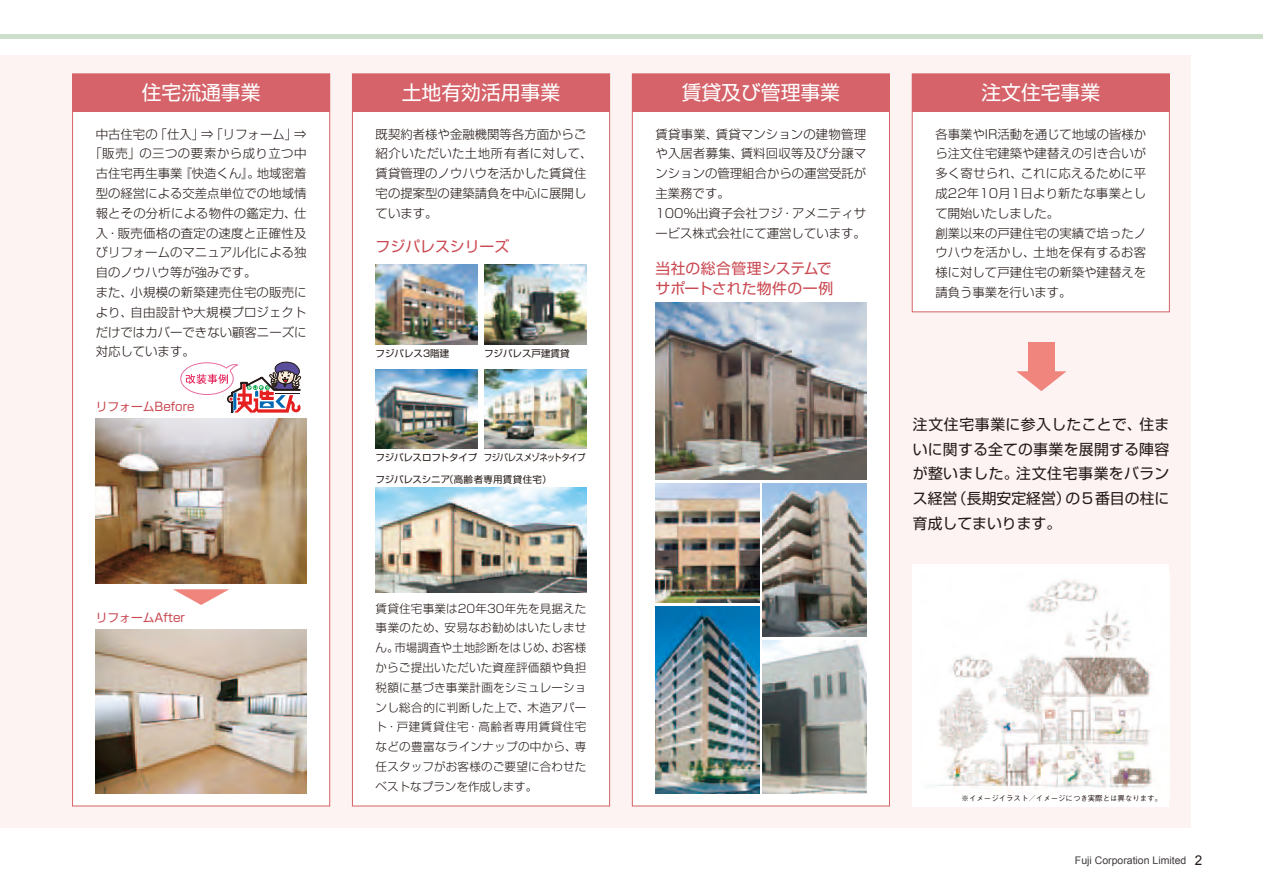
<style>
.page{position:relative;width:1263px;height:893px;background:#fff}
.page>*{position:absolute;margin:0;border:0;box-sizing:border-box;transform-origin:0 0}
.t1{font:19.8px "Shin Go Pr 6";color:#fff}
.t2{font:14.85px/24.8px "Shin Go Pr 6";color:#231916;text-align:justify}
.t3{font:14.85px/19.8px "Shin Go Pr 6";color:#ca4851}
.t4{font:300 12.3px/19.8px "Shin Go Pr 6";color:#231916}
.t5{font:300 12.3px "Shin Go Pr 6";letter-spacing:.02em;color:#231916}
.t6{font:300 12.3px "Shin Go Pr 6";letter-spacing:.04em;color:#231916}
.t7{font:11.7px "Shin Go Pr 6";color:#ca4851}
.t8{font:300 11.55px/19.8px "Shin Go Pr 6";letter-spacing:.015em;color:#231916;text-align:justify}
.t9{font:10.5px "Arial";color:#3f3b3a}
.t10{font:9.45px "Shin Go Pr 6";letter-spacing:-.005em;color:#231916}
.t11{font:9.45px "Shin Go Pr 6";letter-spacing:.02em;color:#231916}
.t12{font:9.45px "Shin Go Pr 6";letter-spacing:-.055em;color:#231916;scale:.88 1}
.t13{font:500 7.35px "Gothic BBB Pr 6";color:#231916}
.s1{font-size:13.5px;color:#231916}
</style>
<div class="page">
<div style="left:0;top:55px;width:1191px;height:772px;background:#fdf3f2"></div>
<hr style="left:0;top:34px;width:1263px;height:4px;background:#cbdfca">
<div style="left:352px;top:74px;width:258px;height:732px;background:#fff;border:1px solid #d56369"></div>
<div style="left:352px;top:74px;width:258px;height:38px;background:#d56369"></div>
<img style="left:376px;top:369px;width:102px;height:80px">
<img style="left:376px;top:265px;width:102px;height:79px">
<img style="left:484px;top:369px;width:102px;height:80px">
<img style="left:484px;top:265px;width:102px;height:79px">
<img style="left:376px;top:488px;width:210px;height:104px">
<div style="left:632px;top:74px;width:258px;height:732px;background:#fff;border:1px solid #d56369"></div>
<div style="left:632px;top:74px;width:257px;height:38px;background:#d56369"></div>
<img style="left:655px;top:607px;width:104px;height:187px">
<img style="left:762px;top:640px;width:104px;height:154px">
<img style="left:762px;top:483px;width:104px;height:153px">
<img style="left:655px;top:303px;width:211px;height:176px">
<img style="left:655px;top:483px;width:104px;height:120px">
<div style="left:912px;top:74px;width:258px;height:238px;background:#fff;border:1px solid #d56369"></div>
<div style="left:912px;top:74px;width:257px;height:38px;background:#d56369"></div>
<svg style="left:1016px;top:371px;width:50px;height:20px"></svg>
<div style="left:1028px;top:342px;width:26px;height:36px;background:#ef857d"></div>
<div style="left:912px;top:564px;width:257px;height:242px;background:#fff"></div>
<img style="left:927px;top:579px;width:225px;height:217px">
<div style="left:72px;top:74px;width:258px;height:732px;background:#fff;border:1px solid #d56369"></div>
<div style="left:73px;top:74px;width:257px;height:38px;background:#d56369"></div>
<svg style="left:173px;top:589px;width:56px;height:16px"></svg>
<img style="left:96px;top:418px;width:211px;height:165px">
<img style="left:96px;top:629px;width:211px;height:165px">
<svg style="left:180px;top:361px;width:122px;height:52px"></svg>
<h1 class="t1" style="left:142px;top:77px;width:120px">住宅流通事業</h1>
<p class="t4" style="left:96px;top:123px;width:212px">中古住宅の「仕入」⇒「リフォーム」⇒</p>
<p class="t6" style="left:90px;top:144px;width:218px">「販売」の三つの要素から成り立つ中</p>
<p class="t4" style="left:96px;top:163px;width:212px">古住宅再生事業『快造くん』。地域密着</p>
<p class="t4" style="left:96px;top:182px;width:212px">型の経営による交差点単位での地域情</p>
<p class="t4" style="left:96px;top:202px;width:212px">報とその分析による物件の鑑定力、仕</p>
<p class="t5" style="left:96px;top:223px;width:212px">入・販売価格の査定の速度と正確性及</p>
<p class="t4" style="left:96px;top:242px;width:212px">びリフォームのマニュアル化による独</p>
<p class="t4" style="left:96px;top:262px;width:162px">自のノウハウ等が強みです。</p>
<p class="t5" style="left:96px;top:282px;width:212px">また、小規模の新築建売住宅の販売に</p>
<p class="t4" style="left:96px;top:301px;width:212px">より、自由設計や大規模プロジェクト</p>
<p class="t4" style="left:96px;top:321px;width:212px">だけではカバーできない顧客ニーズに</p>
<p class="t4" style="left:96px;top:341px;width:100px">対応しています。</p>
<p class="t7" style="left:96px;top:397px;width:100px">リフォームBefore</p>
<p class="t7" style="left:96px;top:607px;width:91px">リフォームAfter</p>
<h1 class="t1" style="left:402px;top:77px;width:160px">土地有効活用事業</h1>
<p class="t4" style="left:376px;top:123px;width:218px">既契約者様や金融機関等各方面からご紹介いただいた土地所有者に対して、賃貸管理のノウハウを活かした賃貸住宅の提案型の建築請負を中心に展開しています。</p>
<p class="t3" style="left:376px;top:236px;width:135px">フジパレスシリーズ</p>
<p class="t10" style="left:376px;top:346px;width:75px">フジパレス3階建</p>
<p class="t10" style="left:484px;top:346px;width:87px">フジパレス戸建賃貸</p>
<p class="t12" style="left:484px;top:450px;width:117px">フジパレスメゾネットタイプ</p>
<p class="t10" style="left:376px;top:450px;width:103px">フジパレスロフトタイプ</p>
<p class="t11" style="left:376px;top:471px;width:177px">フジパレスシニア（高齢者専用賃貸住宅）</p>
<p class="t8" style="left:376px;top:597px;width:212px">賃貸住宅事業は20年30年先を見据えた事業のため、安易なお勧めはいたしません。市場調査や土地診断をはじめ、お客様からご提出いただいた資産評価額や負担税額に基づき事業計画をシミュレーションし総合的に判断した上で、木造アパート・戸建賃貸住宅・高齢者専用賃貸住宅などの豊富なラインナップの中から、専任スタッフがお客様のご要望に合わせたベストなプランを作成します。</p>
<h1 class="t1" style="left:682px;top:77px;width:160px">賃貸及び管理事業</h1>
<p class="t4" style="left:655px;top:123px;width:212px">賃貸事業、賃貸マンションの建物管理や入居者募集、賃料回収等及び分譲マンションの管理組合からの運営受託が主業務です。<br>100％出資子会社フジ・アメニティサービス株式会社にて運営しています。</p>
<p class="t3" style="left:655px;top:257px;width:179px">当社の総合管理システムでサポートされた物件の一例</p>
<h1 class="t1" style="left:981px;top:77px;width:120px">注文住宅事業</h1>
<p class="t4" style="left:935px;top:123px;width:212px">各事業やIR活動を通じて地域の皆様から注文住宅建築や建替えの引き合いが多く寄せられ、これに応えるために平成22年10月1日より新たな事業として開始いたしました。<br>創業以来の戸建住宅の実績で培ったノウハウを活かし、土地を保有するお客様に対して戸建住宅の新築や建替えを請負う事業を行います。</p>
<p class="t2" style="left:913px;top:411px;width:258px">注文住宅事業に参入したことで、住まいに関する全ての事業を展開する陣容が整いました。注文住宅事業をバランス経営（長期安定経営）の５番目の柱に育成してまいります。</p>
<p class="t13" style="left:962px;top:792px;width:202px">※イメージイラスト／イメージにつき実際とは異なります。</p>
<p class="t9" style="left:1075px;top:853px;width:129px">Fuji Corporation Limited <span class="s1">2</span></p>
</div>
